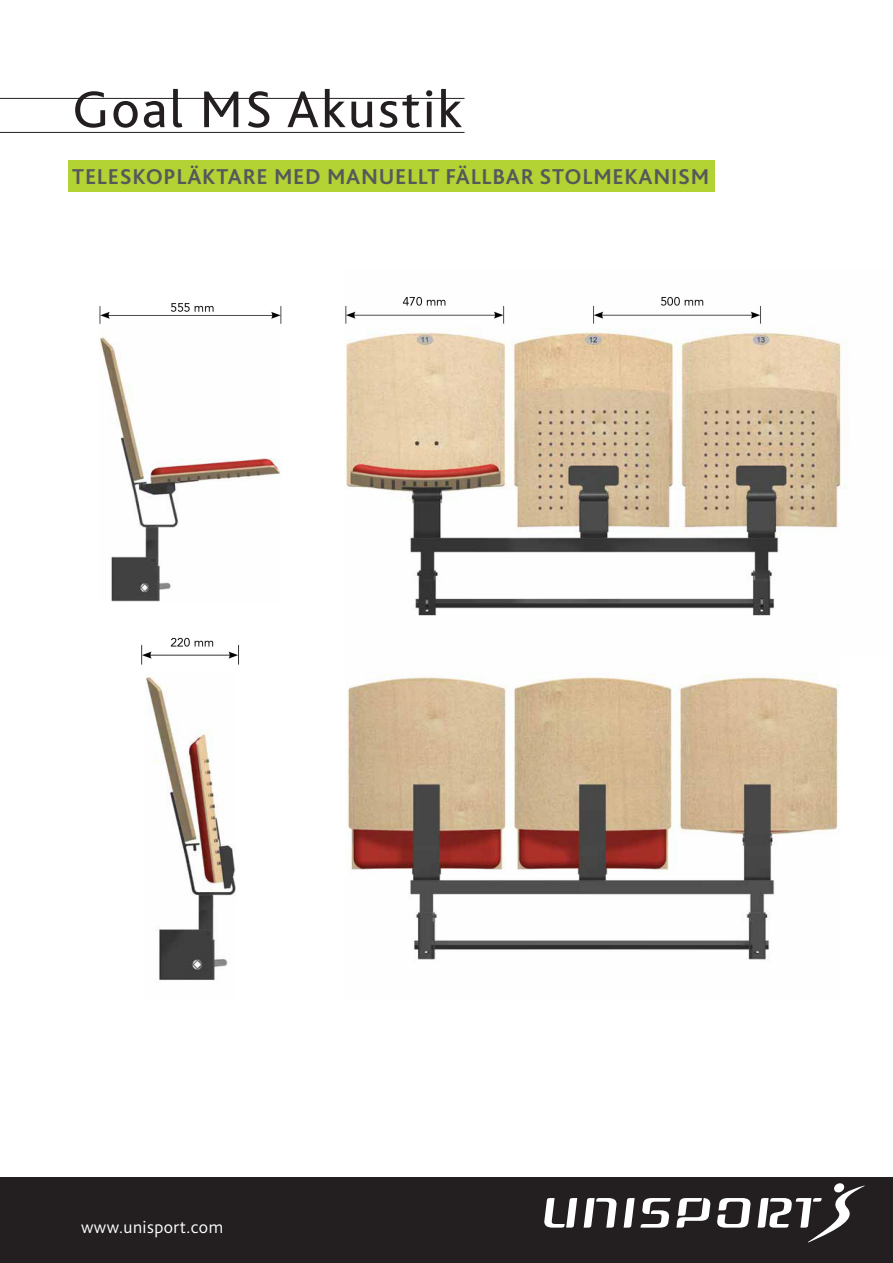
<style>
.page{position:relative;width:893px;height:1263px;background:#fff}
.page>*{position:absolute;margin:0;border:0;box-sizing:border-box;transform-origin:0 0}
.t1{font:54px "Bliss 2";letter-spacing:.04em;color:#231f20}
.t2{font:700 22.5px "Bliss 2";letter-spacing:.03em;color:#57585a}
.t3{font:300 18px "Bliss 2";letter-spacing:.025em;color:#fff}
</style>
<div class="page">
<div style="left:0;top:1178px;width:893px;height:85px;background:#231f20"></div>
<svg style="left:544px;top:1183px;width:321px;height:59px"></svg>
<img style="left:99px;top:296px;width:749px;height:685px">
<div style="left:68px;top:161px;width:646px;height:31px;background:#b3d234"></div>
<hr style="left:0;top:98px;width:465px;height:1px;background:#231f20">
<hr style="left:0;top:132px;width:465px;height:1px;background:#231f20">
<p class="t1" style="left:72px;top:76px;width:391px">Goal MS Akustik</p>
<p class="t2" style="left:72px;top:163px;width:638px">TELESKOPLÄKTARE MED MANUELLT FÄLLBAR STOLMEKANISM</p>
<p class="t3" style="left:81px;top:1216px;width:144px">www.unisport.com</p>
</div>
